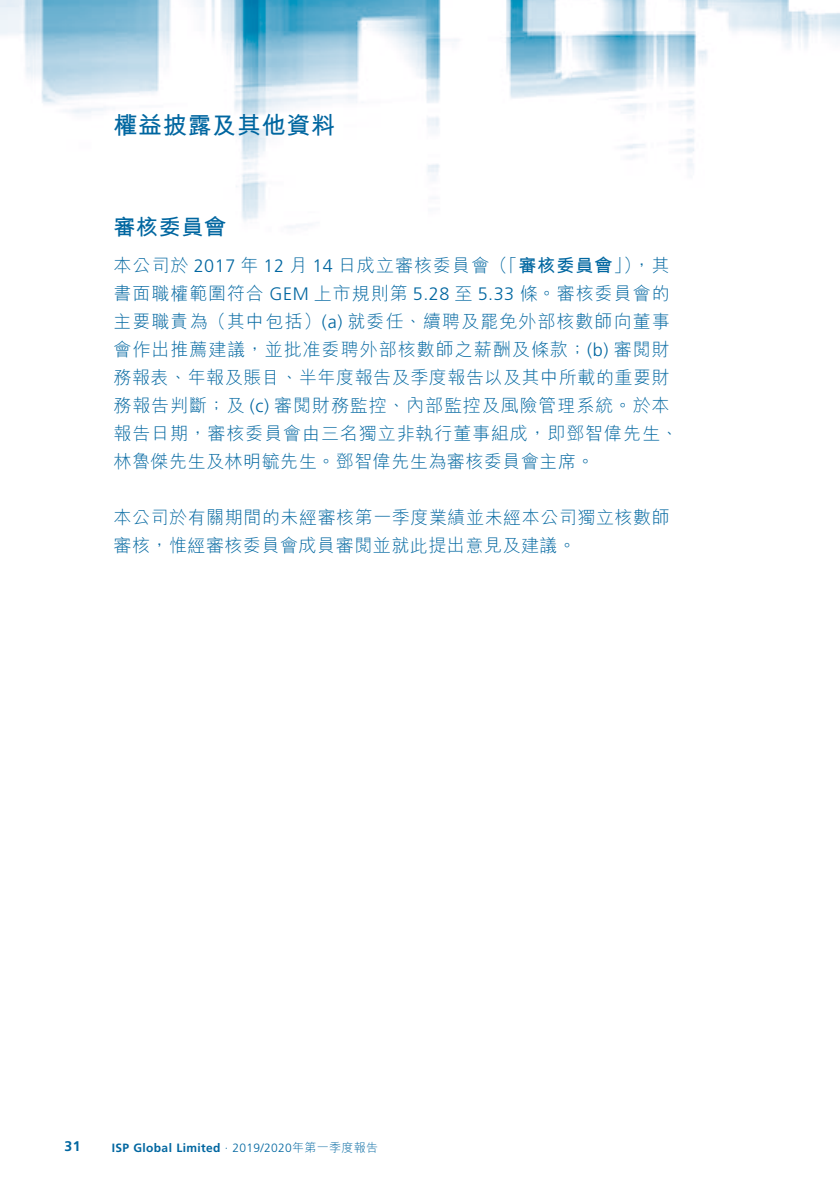
<style>
.page{position:relative;width:840px;height:1191px;background:#fff}
.page>*{position:absolute;margin:0;border:0;box-sizing:border-box;transform-origin:0 0}
.t1{font:700 24px "M Hei HK";letter-spacing:.03em;color:#0066a0}
._01_H1{font:700 22px "M Hei HK";letter-spacing:.03em;color:#0066a0}
._00_Body_Text{font:300 18px/28px "M Hei HK";letter-spacing:.05em;color:#0066a0}
._00_Body_Text-2{font:300 18px/28px "M Hei HK";letter-spacing:.03em;color:#0066a0}
.t2{font:700 14px "Frutiger LT Std";color:#0066a0}
.t3{font:700 12px "Frutiger LT Std";letter-spacing:.03em;color:#0066a0}
.s1{font-family:"Frutiger LT Std"}
.s2{font-weight:700}
.s3{font-weight:300}
.s4{font-family:"M Hei HK";font-weight:300}
</style>
<div class="page">
<img style="left:0;top:0;width:839px;height:228px">
<h1 class="t1" style="left:113px;top:107px;width:223px">權益披露及其他資料</h1>
<p class="_01_H1" style="left:113px;top:211px;width:114px">審核委員會</p>
<p class="_00_Body_Text" style="left:113px;top:251px;width:566px">本公司於 <span class="s1">2017</span> 年 <span class="s1">12</span> 月 <span class="s1">14</span> 日成立審核委員會（「<span class="s2">審核委員會</span>」）<br>書面職權範圍符合 <span class="s1">GEM</span> 上市規則第 <span class="s1">5.28</span> 至 <span class="s1">5.33</span> 條。審核委員會的主要職責為（其中包括）<span class="s1">( )a</span> 就委任、續聘及罷免外部核數師向董事會作出推薦建議，並批准委聘外部核數師之薪酬及條款；<span class="s1">( )b</span> 審閱財務報表、年報及賬目、半年度報告及季度報告以及其中所載的重要財務報告判斷；及 <span class="s1">)c(</span> 審閱財務監控、內部監控及風險管理系統。於本報告日期，審核委員會由三名獨立非執行董事組成，即鄧智偉先生、林魯傑先生及林明毓先生。鄧智偉先生為審核委員會主席。</p>
<p class="_00_Body_Text-2" style="left:113px;top:503px;width:557px">本公司於有關期間的未經審核第一季度業績並未經本公司獨立核數師審核，惟經審核委員會成員審閱並就此提出意見及建議。</p>
<p class="_00_Body_Text" style="left:632px;top:251px;width:39px">，其</p>
<p class="t2" style="left:64px;top:1138px;width:17px">31</p>
<p class="t3" style="left:112px;top:1140px;width:268px">ISP Global Limited <span class="s3">· 2019/2020</span><span class="s4">年第一季度報告</span></p>
</div>
